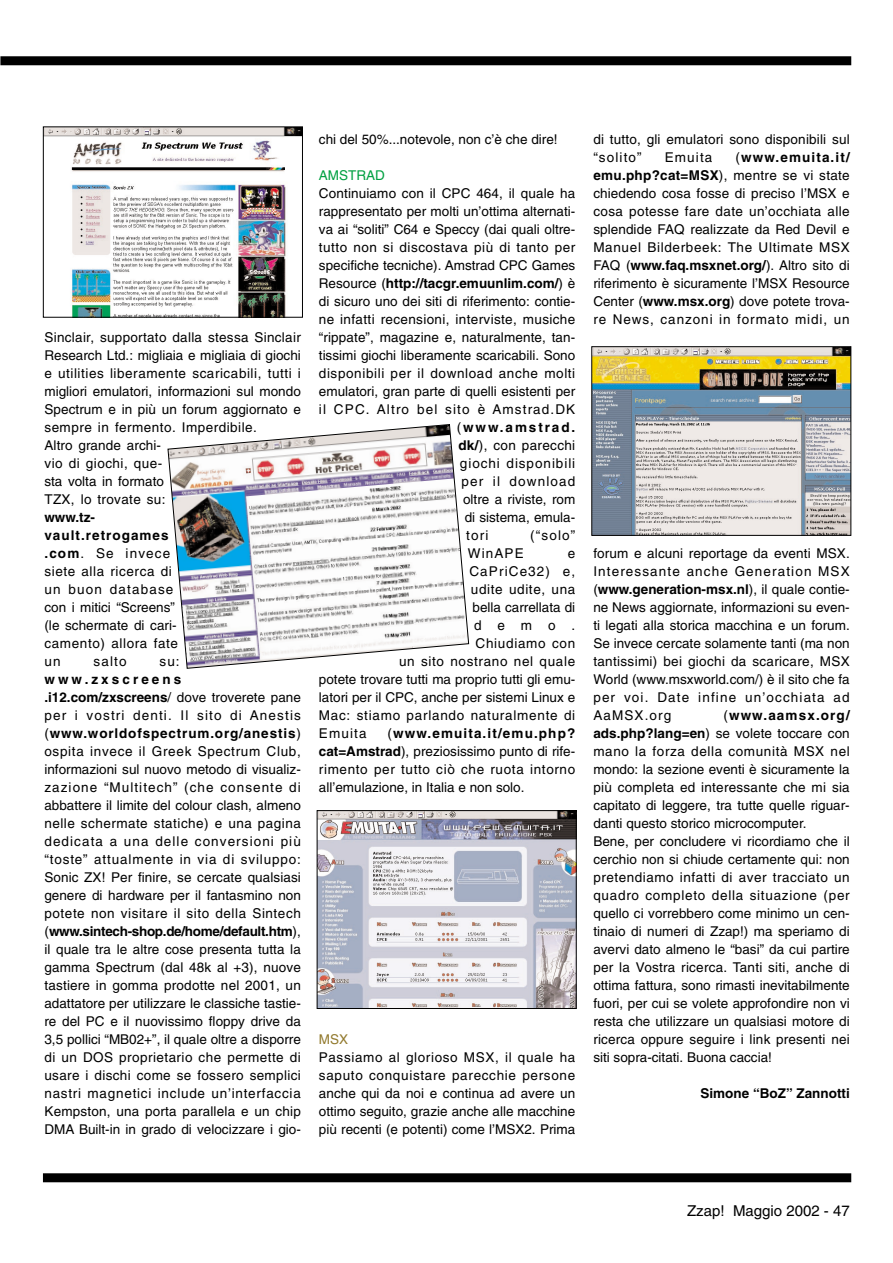
<style>
.page{position:relative;width:893px;height:1263px;background:#fff}
.page>*{position:absolute;margin:0;border:0;box-sizing:border-box;transform-origin:0 0}
.t1{font:15px "Helvetica";color:#000}
.t2{font:13.5px/18px "Helvetica";letter-spacing:.005em;color:#000}
.t3{font:13.5px/18px "Helvetica";letter-spacing:.045em;color:#000}
.t4{font:700 13.5px "Helvetica";color:#000}
.t5{font:13.5px "Helvetica";letter-spacing:.025em;color:#000}
.t6{font:13.5px "Helvetica";letter-spacing:.085em;color:#000}
.t7{font:13.5px "Helvetica";letter-spacing:.055em;color:#000}
.t8{font:13.5px "Helvetica";letter-spacing:.04em;color:#000}
.t9{font:13.5px "Helvetica";letter-spacing:.05em;color:#000}
.t10{font:13.5px "Helvetica";letter-spacing:.07em;color:#000}
.t11{font:700 13.5px "Helvetica";letter-spacing:.14em;color:#000}
.t12{font:13.5px "Helvetica";color:#00a041}
.t13{font:13.5px "Helvetica";color:#937b2f}
.s1{font-weight:700}
.s2{font-weight:400}
</style>
<div class="page">
<div style="left:0;top:56px;width:851px;height:9px;background:#000"></div>
<div style="left:43px;top:1173px;width:808px;height:9px;background:#000"></div>
<img style="left:593px;top:348px;width:256px;height:186px">
<div style="left:591px;top:346px;width:260px;height:190px;border:1px solid #000"></div>
<img style="left:319px;top:812px;width:255px;height:195px">
<div style="left:317px;top:810px;width:259px;height:199px;border:1px solid #000"></div>
<img style="left:45px;top:128px;width:256px;height:188px">
<div style="left:43px;top:126px;width:260px;height:192px;border:1px solid #000"></div>
<svg style="left:167px;top:424px;width:302px;height:245px"></svg>
<p class="t2" style="left:44px;top:330px;width:258px">Sinclair, supportato dalla stessa Sinclair Research Ltd.: migliaia e migliaia di giochi e utilities liberamente scaricabili, tutti i migliori emulatori, informazioni sul mondo Spectrum e in più un forum aggiornato e sempre in fermento. Imperdibile.<br>Altro grande archi-<br>vio di giochi, que-<br>sta volta in formato<br>TZX, lo trovate su:</p>
<p class="t3" style="left:44px;top:510px;width:135px"><span class="s1">www.tz&shy;vault.retrogames .com</span>. Se invece siete alla ricerca di un buon database con i mitici “Screens” (le schermate di cari&shy;camento) allora fate un</p>
<p class="t2" style="left:93px;top:654px;width:35px">salto</p>
<p class="t2" style="left:159px;top:654px;width:22px">su:</p>
<p class="t2" style="left:44px;top:672px;width:258px"><span class="s1">www.zxscreens .i12.com/zxscreens</span>/ dove troverete pane per i vostri denti. Il sito di Anestis (<span class="s1">www.worldofspectrum.org/anestis</span>) ospita invece il Greek Spectrum Club, informazioni sul nuovo metodo di visualiz&shy;zazione “Multitech” (che consente di abbattere il limite del colour clash, almeno nelle schermate statiche) e una pagina dedicata a una delle conversioni più “toste” attualmente in via di sviluppo:<br>Sonic ZX! Per finire, se cercate qualsiasi genere di hardware per il fantasmino non potete non visitare il sito della Sintech (<span class="s1">www.sintech-shop.de/home/default.htm</span>), il quale tra le altre cose presenta tutta la gamma Spectrum (dal 48k al +3), nuove tastiere in gomma prodotte nel 2001, un adattatore per utilizzare le classiche tastie&shy;re del PC e il nuovissimo floppy drive da 3,5 pollici “MB02+”, il quale oltre a disporre di un DOS proprietario che permette di usare i dischi come se fossero semplici nastri magnetici include un’interfaccia Kempston, una porta parallela e un chip DMA Built-in in grado di velocizzare i gio-</p>
<p class="t2" style="left:319px;top:132px;width:240px">chi del 50%...notevole, non c’è che dire!</p>
<p class="t12" style="left:319px;top:170px;width:67px">AMSTRAD</p>
<p class="t2" style="left:319px;top:186px;width:258px">Continuiamo con il CPC 464, il quale ha</p>
<p class="t2" style="left:319px;top:204px;width:258px">rappresentato per molti un’ottima alternati-</p>
<p class="t2" style="left:319px;top:222px;width:258px">va ai “soliti” C64 e Speccy (dai quali oltre-</p>
<p class="t8" style="left:319px;top:242px;width:258px">tutto non si discostava più di tanto per</p>
<p class="t2" style="left:319px;top:258px;width:258px">specifiche tecniche). Amstrad CPC Games</p>
<p class="t4" style="left:319px;top:278px;width:258px"><span class="s2">Resource (</span>http://tacgr.emuunlim.com/<span class="s2">) è</span></p>
<p class="t2" style="left:319px;top:294px;width:258px">di sicuro uno dei siti di riferimento: contie-</p>
<p class="t5" style="left:319px;top:314px;width:258px">ne infatti recensioni, interviste, musiche</p>
<p class="t2" style="left:319px;top:330px;width:258px">“rippate”, magazine e, naturalmente, tan-</p>
<p class="t2" style="left:319px;top:348px;width:258px">tissimi giochi liberamente scaricabili. Sono</p>
<p class="t3" style="left:319px;top:366px;width:258px">disponibili per il download anche molti</p>
<p class="t2" style="left:319px;top:384px;width:258px">emulatori, gran parte di quelli esistenti per</p>
<p class="t6" style="left:319px;top:404px;width:258px">il CPC. Altro bel sito è Amstrad.DK</p>
<p class="t11" style="left:457px;top:422px;width:120px"><span class="s2">(</span>www.amstrad.</p>
<p class="t5" style="left:458px;top:440px;width:118px"><span class="s1">dk/</span>), con parecchi</p>
<p class="t10" style="left:460px;top:458px;width:117px">giochi disponibili</p>
<p class="t6" style="left:461px;top:476px;width:115px">per il download</p>
<p class="t2" style="left:463px;top:492px;width:114px">oltre a riviste, rom</p>
<p class="t2" style="left:464px;top:510px;width:112px">di sistema, emula-</p>
<p class="t2" style="left:466px;top:528px;width:24px">tori</p>
<p class="t2" style="left:530px;top:528px;width:46px">(“solo”</p>
<p class="t2" style="left:468px;top:546px;width:57px">WinAPE</p>
<p class="t2" style="left:567px;top:546px;width:9px">e</p>
<p class="t6" style="left:469px;top:566px;width:107px">CaPriCe32) e,</p>
<p class="t3" style="left:471px;top:582px;width:106px">udite udite, una</p>
<p class="t2" style="left:472px;top:600px;width:104px">bella carrellata di</p>
<p class="t2" style="left:474px;top:618px;width:103px">demo.</p>
<p class="t7" style="left:475px;top:638px;width:101px">Chiudiamo con</p>
<p class="t9" style="left:399px;top:656px;width:178px">un sito nostrano nel quale</p>
<p class="t2" style="left:319px;top:672px;width:258px">potete trovare tutti ma proprio tutti gli emu-</p>
<p class="t2" style="left:319px;top:690px;width:258px">latori per il CPC, anche per sistemi Linux e</p>
<p class="t7" style="left:319px;top:710px;width:258px">Mac: stiamo parlando naturalmente di</p>
<p class="t2" style="left:319px;top:726px;width:49px">Emuita</p>
<p class="t2" style="left:319px;top:726px;width:258px;text-align:justify;text-indent:69px">(<span class="s1">www.emuita.it/emu.php? cat=Amstrad</span>), preziosissimo punto di rife&shy;rimento per tutto ciò che ruota intorno all’emulazione, in Italia e non solo.</p>
<p class="t13" style="left:319px;top:1034px;width:31px">MSX</p>
<p class="t2" style="left:319px;top:1050px;width:258px;text-align:justify">Passiamo al glorioso MSX, il quale ha saputo conquistare parecchie persone anche qui da noi e continua ad avere un ottimo seguito, grazie anche alle macchine più recenti (e potenti) come l’MSX2. Prima</p>
<p class="t2" style="left:593px;top:132px;width:258px">di tutto, gli emulatori sono disponibili sul “solito”</p>
<p class="t2" style="left:593px;top:150px;width:258px;text-align:justify;text-indent:142px">(<span class="s1">www.emuita.it/ emu.php?cat=MSX</span>), mentre se vi state chiedendo cosa fosse di preciso l’MSX e cosa potesse fare date un’occhiata alle splendide FAQ realizzate da Red Devil e Manuel Bilderbeek: The Ultimate MSX FAQ (<span class="s1">www.faq.msxnet.org/</span>). Altro sito di riferimento è sicuramente l’MSX Resource Center (<span class="s1">www.msx.org</span>) dove potete trova&shy;re News, canzoni in formato midi, un</p>
<p class="t2" style="left:664px;top:150px;width:49px">Emuita</p>
<p class="t2" style="left:593px;top:546px;width:258px;text-align:justify">forum e alcuni reportage da eventi MSX.<br>Interessante anche Generation MSX (<span class="s1">www.generation-msx.nl</span>), il quale contie&shy;ne News aggiornate, informazioni su even&shy;ti legati alla storica macchina e un forum.<br>Se invece cercate solamente tanti (ma non tantissimi) bei giochi da scaricare, MSX World (www.msxworld.com/) è il sito che fa per voi. Date infine un’occhiata ad AaMSX.org</p>
<p class="t2" style="left:593px;top:708px;width:258px;text-indent:130px">(<span class="s1">www.aamsx.org/ ads.php?lang=en</span>) se volete toccare con mano la forza della comunità MSX nel mondo: la sezione eventi è sicuramente la più completa ed interessante che mi sia capitato di leggere, tra tutte quelle riguar&shy;danti questo storico microcomputer.<br>Bene, per concludere vi ricordiamo che il cerchio non si chiude certamente qui: non pretendiamo infatti di aver tracciato un quadro completo della situazione (per quello ci vorrebbero come minimo un cen&shy;tinaio di numeri di Zzap!) ma speriamo di avervi dato almeno le “basi” da cui partire per la Vostra ricerca. Tanti siti, anche di ottima fattura, sono rimasti inevitabilmente fuori, per cui se volete approfondire non vi resta che utilizzare un qualsiasi motore di ricerca oppure seguire i link presenti nei siti sopra-citati. Buona caccia!</p>
<p class="t4" style="left:700px;top:1088px;width:151px">Simone “BoZ” Zannotti</p>
<p class="t1" style="left:687px;top:1205px;width:164px">Zzap! Maggio 2002 - 47</p>
</div>
